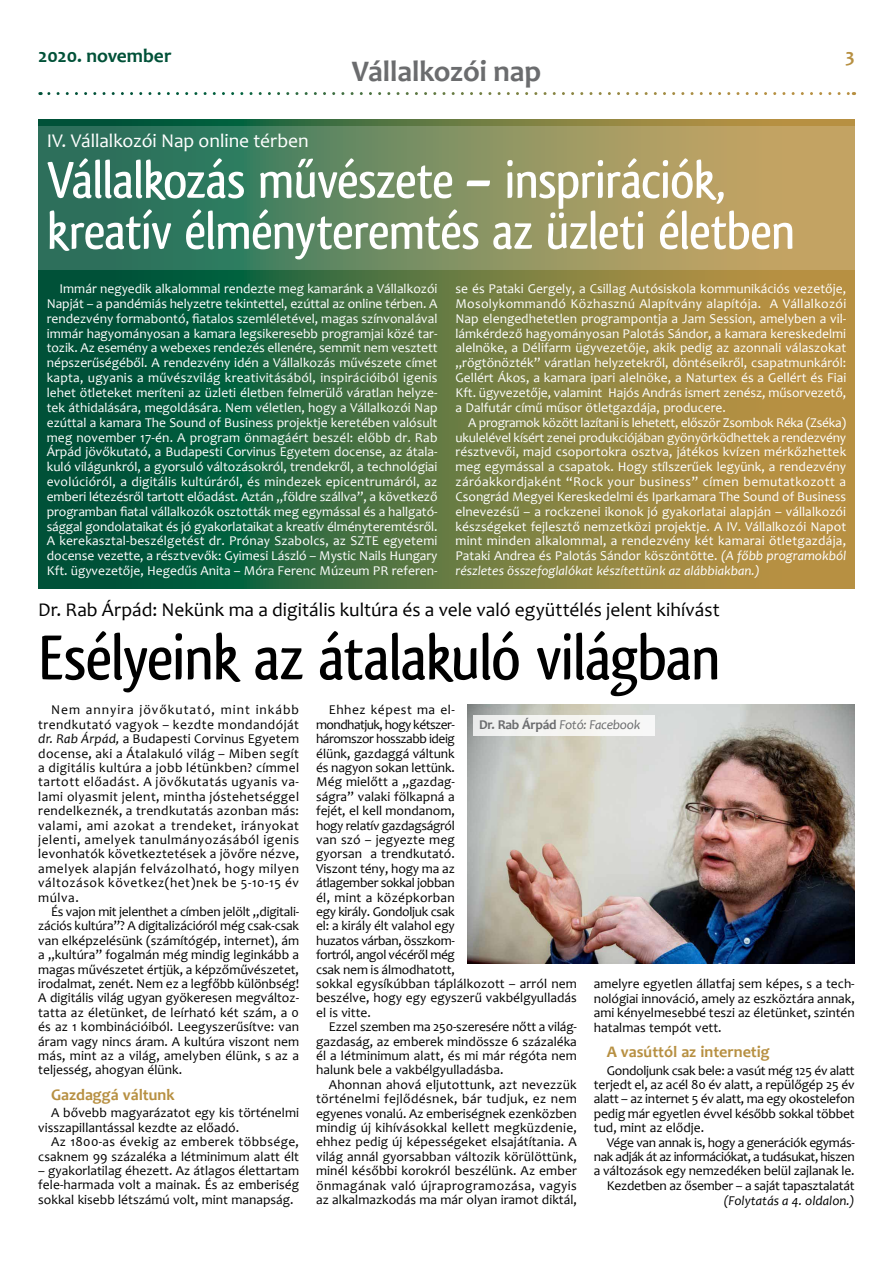
<style>
.page{position:relative;width:893px;height:1263px;background:#fff}
.page>*{position:absolute;margin:0;border:0;box-sizing:border-box;transform-origin:0 0}
.t1{font:500 66px "Qlassik";letter-spacing:-.015em;color:#000}
.t2{font:500 54px/51px "Qlassik";letter-spacing:-.015em;color:#fff}
.t3{font:700 30px "Candara";letter-spacing:-.01em;color:#6b6c6e}
.t4{font:19.5px "Candara";color:#000}
.t5{font:19.5px "Candara";color:#fff}
.t6{font:700 19.5px "Candara";letter-spacing:-.005em;color:#005138}
.t7{font:700 19.5px "Candara";color:#b79042}
.t8{font:700 16.2px "Candara";color:#b79042}
.t9{font:13.5px/14.4px "Candara";color:#000;text-align:justify}
.t10{font:13.5px/14.9px "Candara";color:#fff;text-align:justify}
.t11{font:italic 13.5px "Candara";letter-spacing:-.02em;color:#6b6c6e}
.t12{font:italic 13.5px "Candara";color:#000}
.s1{font-style:italic}
.s2{font-weight:700;font-style:normal}
</style>
<div class="page">
<img style="left:468px;top:704px;width:387px;height:259px">
<svg style="left:49px;top:92px;width:805px;height:3px"></svg>
<svg style="left:38px;top:119px;width:817px;height:469px;background:#5c7640"></svg>
<svg style="left:38px;top:126px;width:817px;height:144px;background:#798d61"></svg>
<div style="left:473px;top:715px;width:182px;height:21px;background:#f5f4f2"></div>
<h3 class="t6" style="left:38px;top:43px;width:135px">2020. november</h3>
<h3 class="t7" style="left:845px;top:43px;width:11px">3</h3>
<h3 class="t3" style="left:352px;top:53px;width:191px">Vállalkozói nap</h3>
<h3 class="t5" style="left:47px;top:128px;width:264px">IV. Vállalkozói Nap online térben</h3>
<h2 class="t2" style="left:47px;top:154px;width:750px">Vállalkozás művészete – insprirációk, kreatív élményteremtés az üzleti életben</h2>
<p class="t10" style="left:47px;top:281px;width:392px;text-indent:13px">Immár negyedik alkalommal rendezte meg kamaránk a Vállalkozói Napját – a pandémiás helyzetre tekintettel, ezúttal az online térben. A rendezvény formabontó, fiatalos szemléletével, magas színvonalával immár hagyományosan a kamara legsikeresebb programjai közé tar&shy;tozik. Az esemény a webexes rendezés ellenére, semmit nem vesztett népszerűségéből. A rendezvény idén a Vállalkozás művészete címet kapta, ugyanis a művészvilág kreativitásából, inspirációiból igenis lehet ötleteket meríteni az üzleti életben felmerülő váratlan helyze&shy;tek áthidalására, megoldására. Nem véletlen, hogy a Vállalkozói Nap ezúttal a kamara The Sound of Business projektje keretében valósult meg november 17-én. A program önmagáért beszél: előbb dr. Rab Árpád jövőkutató, a Budapesti Corvinus Egyetem docense, az átala&shy;kuló világunkról, a gyorsuló változásokról, trendekről, a technológiai evolúcióról, a digitális kultúráról, és mindezek epicentrumáról, az emberi létezésről tartott előadást. Aztán „földre szállva”, a következő programban fiatal vállalkozók osztották meg egymással és a hallgató&shy;sággal gondolataikat és jó gyakorlataikat a kreatív élményteremtésről.<br>A kerekasztal-beszélgetést dr. Prónay Szabolcs, az SZTE egyetemi docense vezette, a résztvevők: Gyimesi László – Mystic Nails Hungary Kft. ügyvezetője, Hegedűs Anita – Móra Ferenc Múzeum PR referen-</p>
<p class="t10" style="left:455px;top:281px;width:392px">se és Pataki Gergely, a Csillag Autósiskola kommunikációs vezetője, Mosolykommandó Közhasznú Alapítvány alapítója. A Vállalkozói Nap elengedhetetlen programpontja a Jam Session, amelyben a vil&shy;lámkérdező hagyományosan Palotás Sándor, a kamara kereskedelmi alelnöke, a Délifarm ügyvezetője, akik pedig az azonnali válaszokat „rögtönözték” váratlan helyzetekről, döntéseikről, csapatmunkáról:<br>Gellért Ákos, a kamara ipari alelnöke, a Naturtex és a Gellért és Fiai Kft. ügyvezetője, valamint Hajós András ismert zenész, műsorvezető, a Dalfutár című műsor ötletgazdája, producere.</p>
<p class="t10" style="left:455px;top:415px;width:392px;text-indent:13px">A programok között lazítani is lehetett, először Zsombok Réka (Zséka) ukulelével kísért zenei produkciójában gyönyörködhettek a rendezvény résztvevői, majd csoportokra osztva, játékos kvízen mérkőzhettek meg egymással a csapatok. Hogy stílszerűek legyünk, a rendezvény záróakkordjaként “Rock your business” címen bemutatkozott a Csongrád Megyei Kereskedelmi és Iparkamara The Sound of Business elnevezésű – a rockzenei ikonok jó gyakorlatai alapján – vállalkozói készségeket fejlesztő nemzetközi projektje. A IV. Vállalkozói Napot mint minden alkalommal, a rendezvény két kamarai ötletgazdája, Pataki Andrea és Palotás Sándor köszöntötte. <span class="s1">(A főbb programokból részletes összefoglalókat készítettünk az alábbiakban.)</span></p>
<h3 class="t4" style="left:38px;top:598px;width:683px">Dr. Rab Árpád: Nekünk ma a digitális kultúra és a vele való együttélés jelent kihívást</h3>
<h1 class="t1" style="left:38px;top:619px;width:684px">Esélyeink az átalakuló világban</h1>
<p class="t9" style="left:316px;top:702px;width:262px;text-align:left;text-indent:13px">Ehhez képest ma el-<br>mondhatjuk, hogy kétszer-<br>háromszor hosszabb ideig<br>élünk, gazdaggá váltunk<br>és nagyon sokan lettünk.<br>Még mielőtt a „gazdag-<br>ságra” valaki fölkapná a<br>fejét, el kell mondanom,<br>hogy relatív gazdagságról<br>van szó – jegyezte meg<br>gyorsan a trendkutató.<br>Viszont tény, hogy ma az<br>átlagember sokkal jobban<br>él, mint a középkorban<br>egy király. Gondoljuk csak<br>el: a király élt valahol egy<br>huzatos várban, összkom-<br>fortról, angol vécéről még<br>csak nem is álmodhatott,<br>sokkal egysíkúbban táplálkozott – arról nem beszélve, hogy egy egyszerű vakbélgyulladás el is vitte.</p>
<p class="t9" style="left:316px;top:1019px;width:262px;text-indent:13px">Ezzel szemben ma 250-szeresére nőtt a világ&shy;gazdaság, az emberek mindössze 6 százaléka él a létminimum alatt, és mi már régóta nem halunk bele a vakbélgyulladásba.</p>
<p class="t9" style="left:316px;top:1077px;width:262px;text-indent:13px">Ahonnan ahová eljutottunk, azt nevezzük történelmi fejlődésnek, bár tudjuk, ez nem egyenes vonalú. Az emberiségnek ezenközben mindig új kihívásokkal kellett megküzdenie, ehhez pedig új képességeket elsajátítania. A világ annál gyorsabban változik körülöttünk, minél későbbi korokról beszélünk. Az ember önmagának való újraprogramozása, vagyis az alkalmazkodás ma már olyan iramot diktál,</p>
<p class="t9" style="left:38px;top:702px;width:262px;text-indent:13px">Nem annyira jövőkutató, mint inkább trendkutató vagyok – kezdte mondandóját <span class="s1">dr. Rab Árpád,</span> a Budapesti Corvinus Egyetem docense, aki a Átalakuló világ – Miben segít a digitális kultúra a jobb létünkben? címmel tartott előadást. A jövőkutatás ugyanis va&shy;lami olyasmit jelent, mintha jóstehetséggel rendelkeznék, a trendkutatás azonban más: valami, ami azokat a trendeket, irányokat jelenti, amelyek tanulmányozásából igenis levonhatók következtetések a jövőre nézve, amelyek alapján felvázolható, hogy milyen változások következ(het)nek be 5-10-15 év múlva.</p>
<p class="t9" style="left:38px;top:904px;width:262px;text-indent:13px">És vajon mit jelenthet a címben jelölt „digitali&shy;zációs kultúra”? A digitalizációról még csak-csak van elképzelésünk (számítógép, internet), ám a „kultúra” fogalmán még mindig leginkább a magas művészetet értjük, a képzőművészetet, irodalmat, zenét. Nem ez a legfőbb különbség!<br>A digitális világ ugyan gyökeresen megváltoz&shy;tatta az életünket, de leírható két szám, a 0 és az 1 kombinációiból. Leegyszerűsítve: van áram vagy nincs áram. A kultúra viszont nem más, mint az a világ, amelyben élünk, s az a teljesség, ahogyan élünk.</p>
<p class="t8" style="left:51px;top:1084px;width:125px">Gazdaggá váltunk</p>
<p class="t9" style="left:38px;top:1106px;width:262px;text-indent:13px">A bővebb magyarázatot egy kis történelmi visszapillantással kezdte az előadó.</p>
<p class="t9" style="left:38px;top:1134px;width:262px;text-align:right">Az 1800-as évekig az emberek többsége, csaknem 99 százaléka a létminimum alatt élt</p>
<p class="t9" style="left:38px;top:1163px;width:262px">– gyakorlatilag éhezett. Az átlagos élettartam fele-harmada volt a mainak. És az emberiség sokkal kisebb létszámú volt, mint manapság.</p>
<p class="t11" style="left:479px;top:716px;width:163px"><span class="s2">Dr. Rab Árpád</span> Fotó: Facebook</p>
<p class="t9" style="left:594px;top:977px;width:262px">amelyre egyetlen állatfaj sem képes, s a tech&shy;nológiai innováció, amely az eszköztára annak, ami kényelmesebbé teszi az életünket, szintén hatalmas tempót vett.</p>
<p class="t8" style="left:607px;top:1042px;width:165px">A vasúttól az internetig</p>
<p class="t9" style="left:594px;top:1063px;width:262px;text-indent:13px">Gondoljunk csak bele: a vasút még 125 év alatt terjedt el, az acél 80 év alatt, a repülőgép 25 év alatt – az internet 5 év alatt, ma egy okostelefon pedig már egyetlen évvel később sokkal többet tud, mint az elődje.</p>
<p class="t9" style="left:594px;top:1135px;width:262px;text-align:right">Vége van annak is, hogy a generációk egymás&shy;nak adják át az információkat, a tudásukat, hiszen a változások egy nemzedéken belül zajlanak le.<br>Kezdetben az ősember – a saját tapasztalatát</p>
<p class="t12" style="left:724px;top:1192px;width:132px">(Folytatás a 4. oldalon.)</p>
</div>
